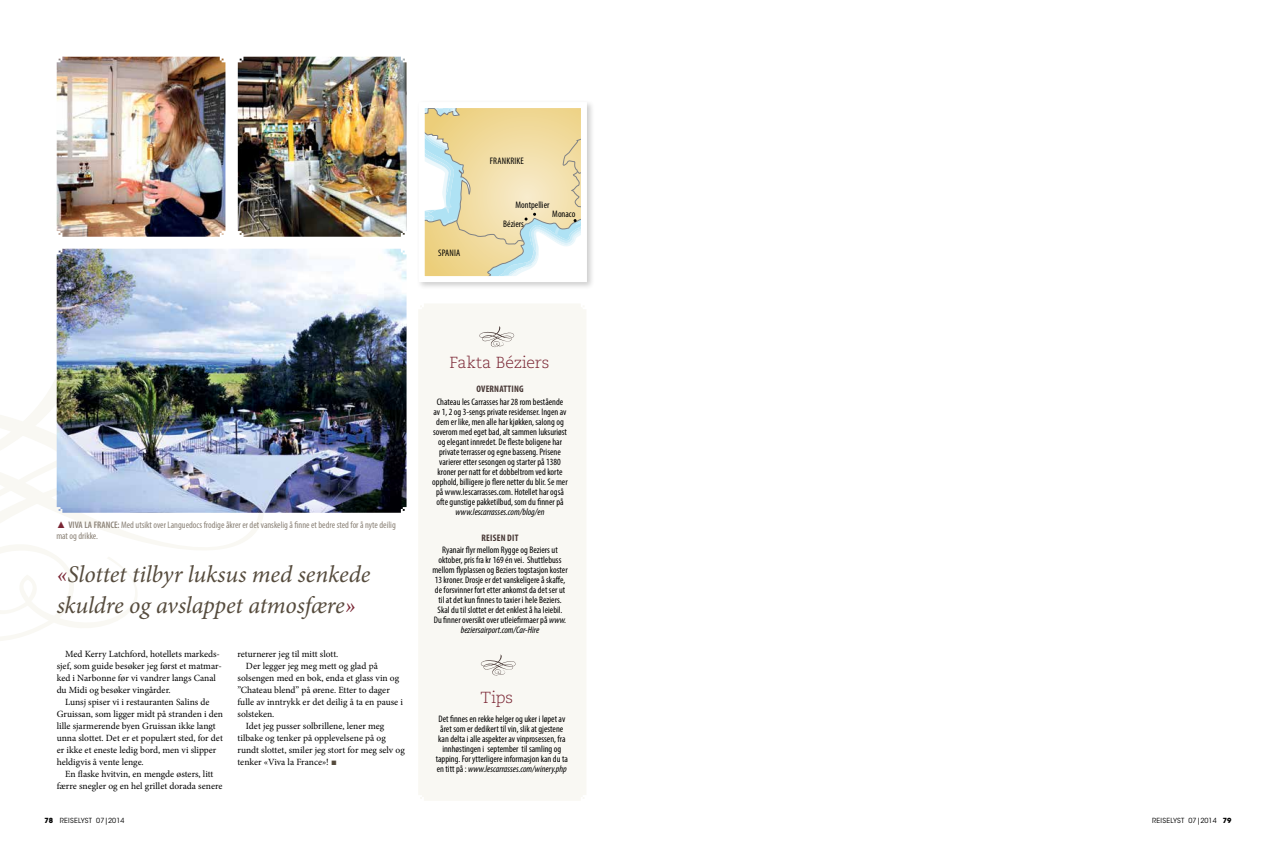
<style>
.page{position:relative;width:1276px;height:842px;background:#fff}
.page>*{position:absolute;margin:0;border:0;box-sizing:border-box;transform-origin:0 0}
.t1{font:italic 24px/31px "Minion Pro";letter-spacing:-.005em;color:#554b3d}
.t2{font:300 16px "Caecilia";letter-spacing:-.005em;color:#7a2634}
.t3{font:condensed 9.5px/10px "Myriad Pro";color:#000;text-align:center}
.t4{font:9.5px/12px "Minion Pro";color:#000}
.t5{font:condensed 9.5px/11px "Myriad Pro";color:#8b8277}
.t6{font:italic condensed 9.5px "Myriad Pro";color:#000}
.t7{font:700 condensed 9.5px "Myriad Pro";letter-spacing:.02em;color:#483835}
.t8{font:condensed 9.5px "Myriad Pro";letter-spacing:.02em;color:#000}
.t9{font:7px "ITC Avant Garde Std";letter-spacing:.015em;color:#000}
.s1{font-family:"Arial";font-stretch:normal;color:#7a2634}
.s2{font-weight:600}
.s3{color:#7a2634}
.s4{font-family:"Arial";color:#554b3d}
.s5{font-style:italic}
.s6{font-weight:700}
</style>
<div class="page">
<div style="left:419px;top:304px;width:167px;height:496px;background:#f9f8f3"></div>
<svg style="left:0;top:303px;width:264px;height:338px"></svg>
<div style="left:416px;top:99px;width:179px;height:191px;background:#000;opacity:.2"></div>
<svg style="left:422px;top:105px;width:162px;height:174px"></svg>
<img style="left:57px;top:249px;width:349px;height:264px">
<img style="left:57px;top:57px;width:168px;height:180px">
<img style="left:238px;top:57px;width:168px;height:180px">
<svg style="left:481px;top:654px;width:34px;height:24px"></svg>
<svg style="left:479px;top:326px;width:35px;height:24px"></svg>
<p class="t8" style="left:490px;top:156px;width:36px">FRANKRIKE</p>
<p class="t3" style="left:438px;top:247px;width:24px">SPANIA</p>
<p class="t3" style="left:503px;top:195px;width:48px;line-height:19.4px;text-align:left;text-indent:12px">Montpellier<br>Béziers</p>
<p class="t3" style="left:552px;top:208px;width:25px">Monaco</p>
<p class="t5" style="left:56px;top:520px;width:341px"><span class="s1">▲</span> <span class="s2">VIVA LA FRANCE:</span> Med utsikt over Languedocs frodige åkrer er det vanskelig å finne et bedre sted for å nyte deilig mat og drikke.</p>
<h1 class="t1" style="left:57px;top:559px;width:315px"><span class="s3">«</span>Slottet tilbyr luksus med senkede skuldre og avslappet atmosfære<span class="s3">»</span></h1>
<p class="t4" style="left:57px;top:648px;width:167px;text-indent:9px">Med Kerry Latchford, hotellets markeds&shy;sjef, som guide besøker jeg først et matmar&shy;ked i Narbonne før vi vandrer langs Canal du Midi og besøker vingårder.</p>
<p class="t4" style="left:57px;top:696px;width:168px;text-indent:9px">Lunsj spiser vi i restauranten Salins de Gruissan, som ligger midt på stranden i den lille sjarmerende byen Gruissan ikke langt unna slottet. Det er et populært sted, for det er ikke et eneste ledig bord, men vi slipper heldigvis å vente lenge.</p>
<p class="t4" style="left:57px;top:768px;width:167px;text-align:center">En flaske hvitvin, en mengde østers, litt færre snegler og en hel grillet dorada senere</p>
<p class="t4" style="left:237px;top:648px;width:102px">returnerer jeg til mitt slott.</p>
<p class="t4" style="left:246px;top:660px;width:133px">Der legger jeg meg mett og glad på</p>
<p class="t4" style="left:237px;top:672px;width:163px">solsengen med en bok, enda et glass vin og</p>
<p class="t4" style="left:237px;top:684px;width:154px">”Chateau blend” på ørene. Etter to dager</p>
<p class="t4" style="left:237px;top:696px;width:167px">fulle av inntrykk er det deilig å ta en pause i</p>
<p class="t4" style="left:237px;top:708px;width:39px">solsteken.</p>
<p class="t4" style="left:246px;top:720px;width:140px">Idet jeg pusser solbrillene, lener meg</p>
<p class="t4" style="left:237px;top:732px;width:150px">tilbake og tenker på opplevelsene på og</p>
<p class="t4" style="left:237px;top:744px;width:169px">rundt slottet, smiler jeg stort for meg selv og</p>
<p class="t4" style="left:237px;top:756px;width:101px">tenker «Viva la France»! <span class="s4">■</span></p>
<h2 class="t2" style="left:449px;top:353px;width:102px">Fakta Béziers</h2>
<p class="t7" style="left:476px;top:383px;width:49px">OVERNATTING</p>
<p class="t3" style="left:432px;top:397px;width:137px">Chateau les Carrasses har 28 rom bestående av 1, 2 og 3-sengs private residenser. Ingen av dem er like, men alle har kjøkken, salong og soverom med eget bad, alt sammen luksuriøst og elegant innredet. De fleste boligene har private terrasser og egne basseng. Prisene varierer etter sesongen og starter på 1380 kroner per natt for et dobbeltrom ved korte opphold, billigere jo flere netter du blir. Se mer på www.lescarrasses.com. Hotellet har også ofte gunstige pakketilbud, som du finner på</p>
<p class="t6" style="left:455px;top:506px;width:90px">www.lescarrasses.com/blog/en</p>
<p class="t7" style="left:482px;top:531px;width:38px">REISEN DIT</p>
<p class="t3" style="left:432px;top:545px;width:137px">Ryanair flyr mellom Rygge og Beziers ut oktober, pris fra kr 169 én vei. Shuttlebuss mellom flyplassen og Beziers togstasjon koster 13 kroner. Drosje er det vanskeligere å skaffe, de forsvinner fort etter ankomst da det ser ut til at det kun finnes to taxier i hele Beziers.<br>Skal du til slottet er det enklest å ha leiebil.<br>Du finner oversikt over utleiefirmaer på <span class="s5">www. beziersairport.com/Car-Hire</span></p>
<h2 class="t2" style="left:480px;top:688px;width:34px">Tips</h2>
<p class="t3" style="left:436px;top:714px;width:134px">Det finnes en rekke helger og uker i løpet av året som er dedikert til vin, slik at gjestene kan delta i alle aspekter av vinprosessen, fra innhøstingen i september til samling og tapping. For ytterligere informasjon kan du ta en titt på : <span class="s5">www.lescarrasses.com/winery.php</span></p>
<p class="t9" style="left:44px;top:816px;width:82px"><span class="s6">78</span> REISELYST 07|2014</p>
<p class="t9" style="left:1152px;top:816px;width:81px">REISELYST 07|2014 <span class="s6">79</span></p>
</div>
